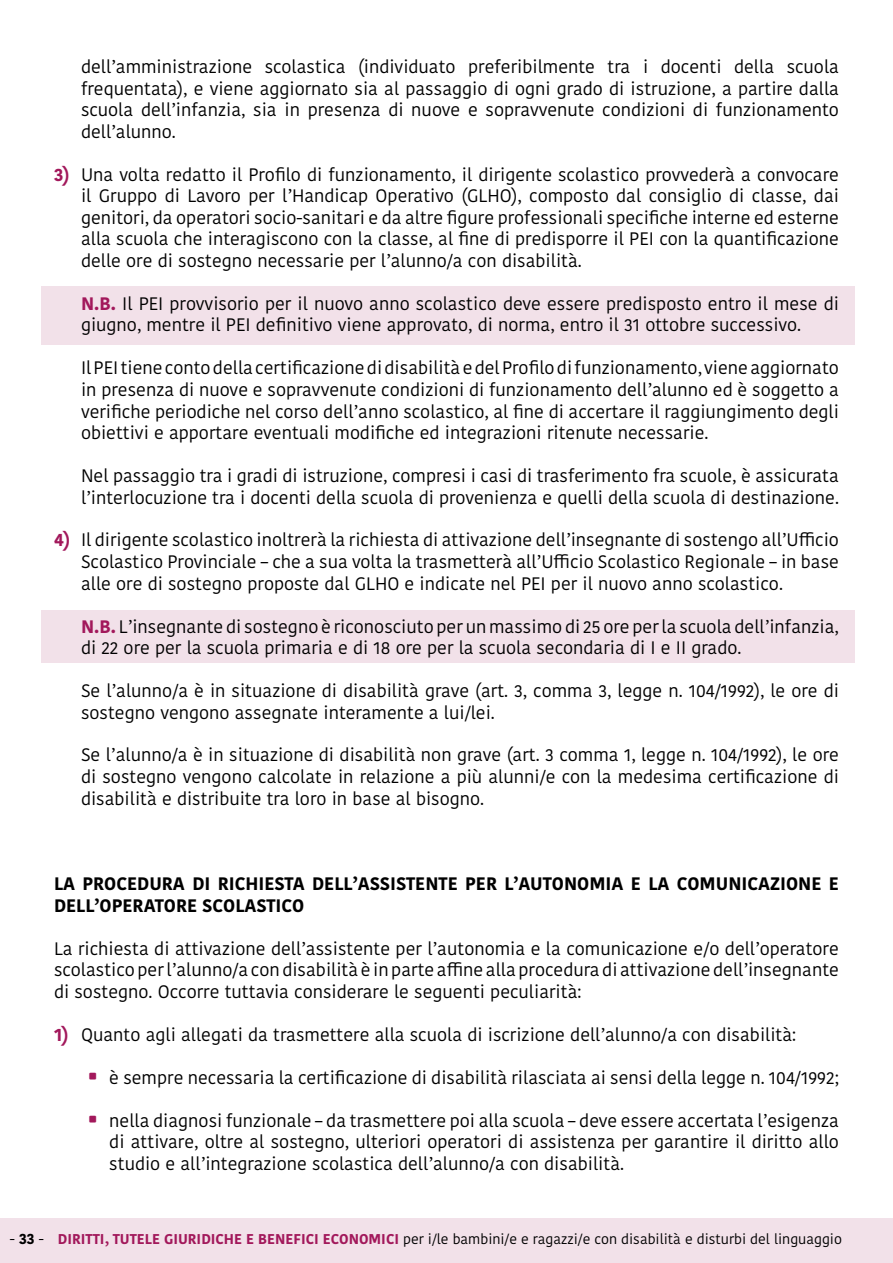
<style>
.page{position:relative;width:893px;height:1263px;background:#fff}
.page>*{position:absolute;margin:0;border:0;box-sizing:border-box;transform-origin:0 0}
.t1{font:18px/21.6px "Kohinoor Bangla";color:#000;text-align:justify}
.t2{font:700 18px/21.6px "Kohinoor Bangla";color:#000}
.t3{font:14.1px "Kohinoor Bangla";color:#000}
.s1{font-weight:700;color:#a2185b}
.s2{font-size:15px}
.s3{font-weight:700;font-size:15px}
</style>
<div class="page">
<div style="left:0;top:1218px;width:893px;height:45px;background:#f2e1e9"></div>
<div style="left:41px;top:610px;width:814px;height:52px;background:#f2e1e9"></div>
<div style="left:41px;top:286px;width:814px;height:58px;background:#f2e1e9"></div>
<p class="t1" style="left:81px;top:55px;width:759px">dell’amministrazione scolastica (individuato preferibilmente tra i docenti della scuola frequentata), e viene aggiornato sia al passaggio di ogni grado di istruzione, a partire dalla scuola dell’infanzia, sia in presenza di nuove e sopravvenute condizioni di funzionamento dell’alunno.</p>
<p class="t1" style="left:81px;top:163px;width:759px;text-indent:-27px"><span class="s1">3)</span> Una volta redatto il Profilo di funzionamento, il dirigente scolastico provvederà a convocare il Gruppo di Lavoro per l’Handicap Operativo (GLHO), composto dal consiglio di classe, dai genitori, da operatori socio-sanitari e da altre figure professionali specifiche interne ed esterne alla scuola che interagiscono con la classe, al fine di predisporre il PEI con la quantificazione delle ore di sostegno necessarie per l’alunno/a con disabilità.</p>
<p class="t1" style="left:81px;top:292px;width:759px"><span class="s1">N.B.</span> Il PEI provvisorio per il nuovo anno scolastico deve essere predisposto entro il mese di giugno, mentre il PEI definitivo viene approvato, di norma, entro il 31 ottobre successivo.</p>
<p class="t1" style="left:81px;top:357px;width:759px">Il PEI tiene conto della certificazione di disabilità e del Profilo di funzionamento, viene aggiornato in presenza di nuove e sopravvenute condizioni di funzionamento dell’alunno ed è soggetto a verifiche periodiche nel corso dell’anno scolastico, al fine di accertare il raggiungimento degli obiettivi e apportare eventuali modifiche ed integrazioni ritenute necessarie.</p>
<p class="t1" style="left:81px;top:464px;width:759px">Nel passaggio tra i gradi di istruzione, compresi i casi di trasferimento fra scuole, è assicurata l’interlocuzione tra i docenti della scuola di provenienza e quelli della scuola di destinazione.</p>
<p class="t1" style="left:81px;top:529px;width:759px;text-indent:-27px"><span class="s1">4)</span> Il dirigente scolastico inoltrerà la richiesta di attivazione dell’insegnante di sostengo all’Ufficio Scolastico Provinciale – che a sua volta la trasmetterà all’Ufficio Scolastico Regionale – in base alle ore di sostegno proposte dal GLHO e indicate nel PEI per il nuovo anno scolastico.</p>
<p class="t1" style="left:81px;top:615px;width:759px"><span class="s1">N.B.</span> L’insegnante di sostegno è riconosciuto per un massimo di 25 ore per la scuola dell’infanzia, di 22 ore per la scuola primaria e di 18 ore per la scuola secondaria di I e II grado.</p>
<p class="t1" style="left:81px;top:679px;width:759px">Se l’alunno/a è in situazione di disabilità grave (art. 3, comma 3, legge n. 104/1992), le ore di sostegno vengono assegnate interamente a lui/lei.</p>
<p class="t1" style="left:81px;top:744px;width:759px">Se l’alunno/a è in situazione di disabilità non grave (art. 3 comma 1, legge n. 104/1992), le ore di sostegno vengono calcolate in relazione a più alunni/e con la medesima certificazione di disabilità e distribuite tra loro in base al bisogno.</p>
<p class="t2" style="left:54px;top:872px;width:786px">LA PROCEDURA DI RICHIESTA DELL’ASSISTENTE PER L’AUTONOMIA E LA COMUNICAZIONE E<br>DELL’OPERATORE SCOLASTICO</p>
<p class="t1" style="left:54px;top:937px;width:787px">La richiesta di attivazione dell’assistente per l’autonomia e la comunicazione e/o dell’operatore scolastico per l’alunno/a con disabilità è in parte affine alla procedura di attivazione dell’insegnante di sostegno. Occorre tuttavia considerare le seguenti peculiarità:</p>
<p class="t1" style="left:54px;top:1023px;width:744px"><span class="s1">1)</span> Quanto agli allegati da trasmettere alla scuola di iscrizione dell’alunno/a con disabilità:</p>
<p class="t1" style="left:109px;top:1066px;width:731px">è sempre necessaria la certificazione di disabilità rilasciata ai sensi della legge n. 104/1992;</p>
<p class="t1" style="left:109px;top:1109px;width:731px">nella diagnosi funzionale – da trasmettere poi alla scuola – deve essere accertata l’esigenza di attivare, oltre al sostegno, ulteriori operatori di assistenza per garantire il diritto allo studio e all’integrazione scolastica dell’alunno/a con disabilità.</p>
<p class="t3" style="left:10px;top:1228px;width:833px"><span class="s2">-</span> <span class="s3">33</span> <span class="s2">-</span> <span class="s1">DIRITTI, TUTELE GIURIDICHE E BENEFICI ECONOMICI</span> per i/le bambini/e e ragazzi/e con disabilità e disturbi del linguaggio</p>
</div>
